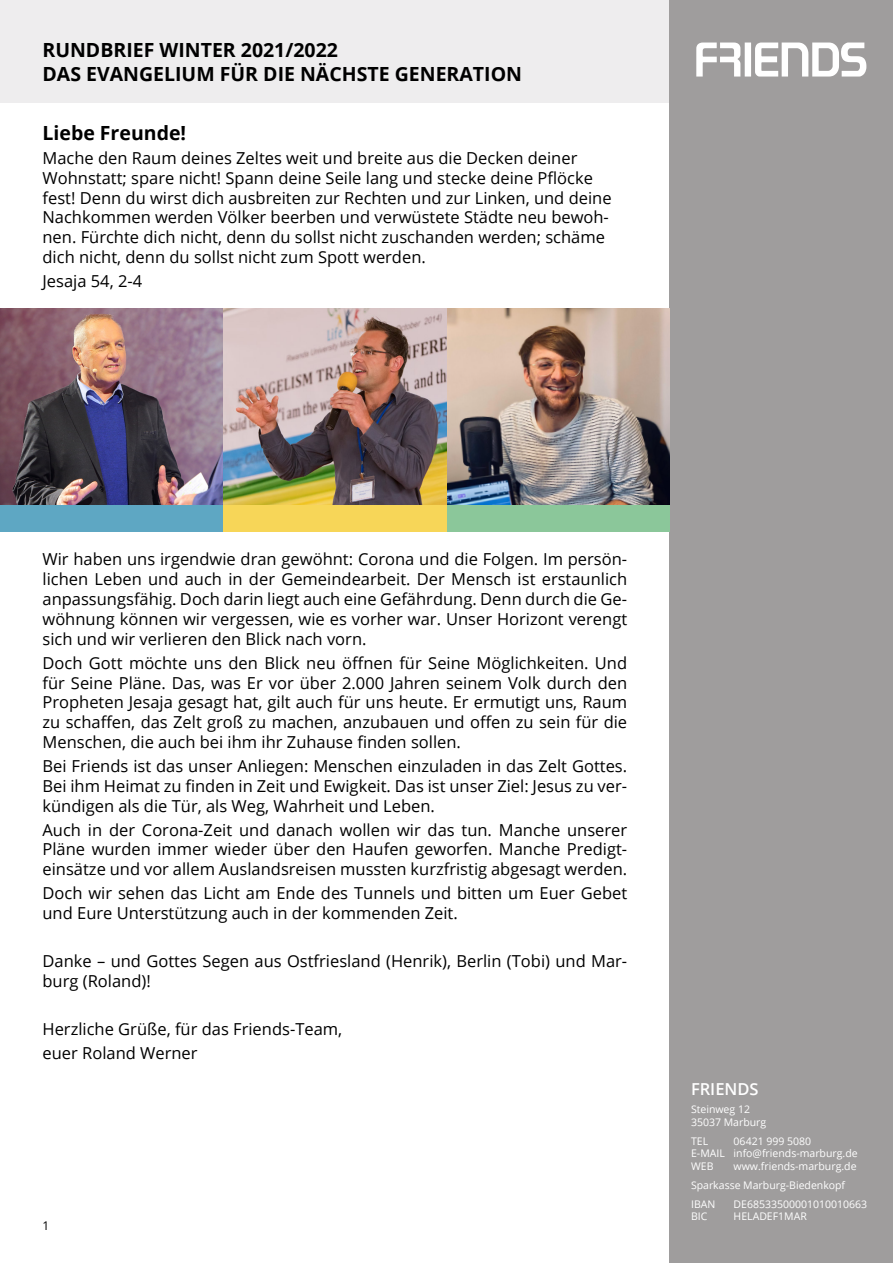
<style>
.page{position:relative;width:893px;height:1263px;background:#fff}
.page>*{position:absolute;margin:0;border:0;box-sizing:border-box;transform-origin:0 0}
.t1{font:700 19.5px/23.4px "Open Sans";color:#000}
.t2{font:16.5px/19.8px "Open Sans";color:#000}
.t3{font:600 16.5px "Open Sans";color:#fff}
.t4{font:12px "Open Sans";color:#000}
.t5{font:10.5px/12.6px "Open Sans";color:#fff}
</style>
<div class="page">
<div style="left:0;top:0;width:670px;height:102px;background:#eeedee"></div>
<div style="left:670px;top:0;width:223px;height:1263px;background:#9f9d9d"></div>
<div style="left:745px;top:43px;width:6px;height:34px;background:#fff"></div>
<svg style="left:755px;top:43px;width:111px;height:34px"></svg>
<svg style="left:696px;top:43px;width:44px;height:34px"></svg>
<div style="left:446px;top:505px;width:224px;height:26px;background:#8bc79a"></div>
<div style="left:0;top:505px;width:223px;height:26px;background:#5ea7c3"></div>
<div style="left:223px;top:505px;width:223px;height:26px;background:#f7d658"></div>
<img style="left:0;top:308px;width:223px;height:197px">
<img style="left:446px;top:308px;width:224px;height:197px">
<img style="left:223px;top:308px;width:223px;height:197px">
<p class="t1" style="left:43px;top:38px;width:481px">RUNDBRIEF WINTER 2021/2022<br>DAS EVANGELIUM FÜR DIE NÄCHSTE GENERATION</p>
<p class="t1" style="left:43px;top:121px;width:145px">Liebe Freunde!</p>
<p class="t2" style="left:43px;top:148px;width:571px">Mache den Raum deines Zeltes weit und breite aus die Decken deiner Wohnstatt; spare nicht! Spann deine Seile lang und stecke deine Pflöcke fest! Denn du wirst dich ausbreiten zur Rechten und zur Linken, und deine Nachkommen werden Völker beerben und verwüstete Städte neu bewoh&shy;nen. Fürchte dich nicht, denn du sollst nicht zuschanden werden; schäme dich nicht, denn du sollst nicht zum Spott werden.</p>
<p class="t2" style="left:43px;top:271px;width:101px">Jesaja 54, 2-4</p>
<p class="t2" style="left:43px;top:549px;width:586px;text-align:justify">Wir haben uns irgendwie dran gewöhnt: Corona und die Folgen. Im persön&shy;lichen Leben und auch in der Gemeindearbeit. Der Mensch ist erstaunlich anpassungsfähig. Doch darin liegt auch eine Gefährdung. Denn durch die Ge&shy;wöhnung können wir vergessen, wie es vorher war. Unser Horizont verengt sich und wir verlieren den Blick nach vorn.</p>
<p class="t2" style="left:43px;top:652px;width:586px;text-align:justify">Doch Gott möchte uns den Blick neu öffnen für Seine Möglichkeiten. Und für Seine Pläne. Das, was Er vor über 2.000 Jahren seinem Volk durch den Propheten Jesaja gesagt hat, gilt auch für uns heute. Er ermutigt uns, Raum zu schaffen, das Zelt groß zu machen, anzubauen und offen zu sein für die Menschen, die auch bei ihm ihr Zuhause finden sollen.</p>
<p class="t2" style="left:43px;top:756px;width:586px;text-align:justify">Bei Friends ist das unser Anliegen: Menschen einzuladen in das Zelt Gottes.<br>Bei ihm Heimat zu finden in Zeit und Ewigkeit. Das ist unser Ziel: Jesus zu ver&shy;kündigen als die Tür, als Weg, Wahrheit und Leben.</p>
<p class="t2" style="left:43px;top:819px;width:586px;text-align:justify">Auch in der Corona-Zeit und danach wollen wir das tun. Manche unserer Pläne wurden immer wieder über den Haufen geworfen. Manche Predigt&shy;einsätze und vor allem Auslandsreisen mussten kurzfristig abgesagt werden.</p>
<p class="t2" style="left:43px;top:883px;width:586px">Doch wir sehen das Licht am Ende des Tunnels und bitten um Euer Gebet und Eure Unterstützung auch in der kommenden Zeit.</p>
<p class="t2" style="left:43px;top:951px;width:586px">Danke – und Gottes Segen aus Ostfriesland (Henrik), Berlin (Tobi) und Mar&shy;burg (Roland)!</p>
<p class="t2" style="left:43px;top:1017px;width:301px;line-height:24px">Herzliche Grüße, für das Friends-Team, euer Roland Werner</p>
<p class="t4" style="left:43px;top:1217px;width:8px">1</p>
<p class="t3" style="left:691px;top:1077px;width:69px">FRIENDS</p>
<p class="t5" style="left:691px;top:1103px;width:77px">Steinweg 12<br>35037 Marburg</p>
<p class="t5" style="left:691px;top:1134px;width:35px">TEL<br>E-MAIL<br>WEB</p>
<p class="t5" style="left:734px;top:1134px;width:126px">06421 999 5080 info@friends-marburg.de www.friends-marburg.de</p>
<p class="t5" style="left:691px;top:1175px;width:156px;line-height:18.8px">Sparkasse Marburg-Biedenkopf<br>IBAN</p>
<p class="t5" style="left:691px;top:1210px;width:18px">BIC</p>
<p class="t5" style="left:734px;top:1197px;width:135px">DE68533500001010010663<br>HELADEF1MAR</p>
</div>
